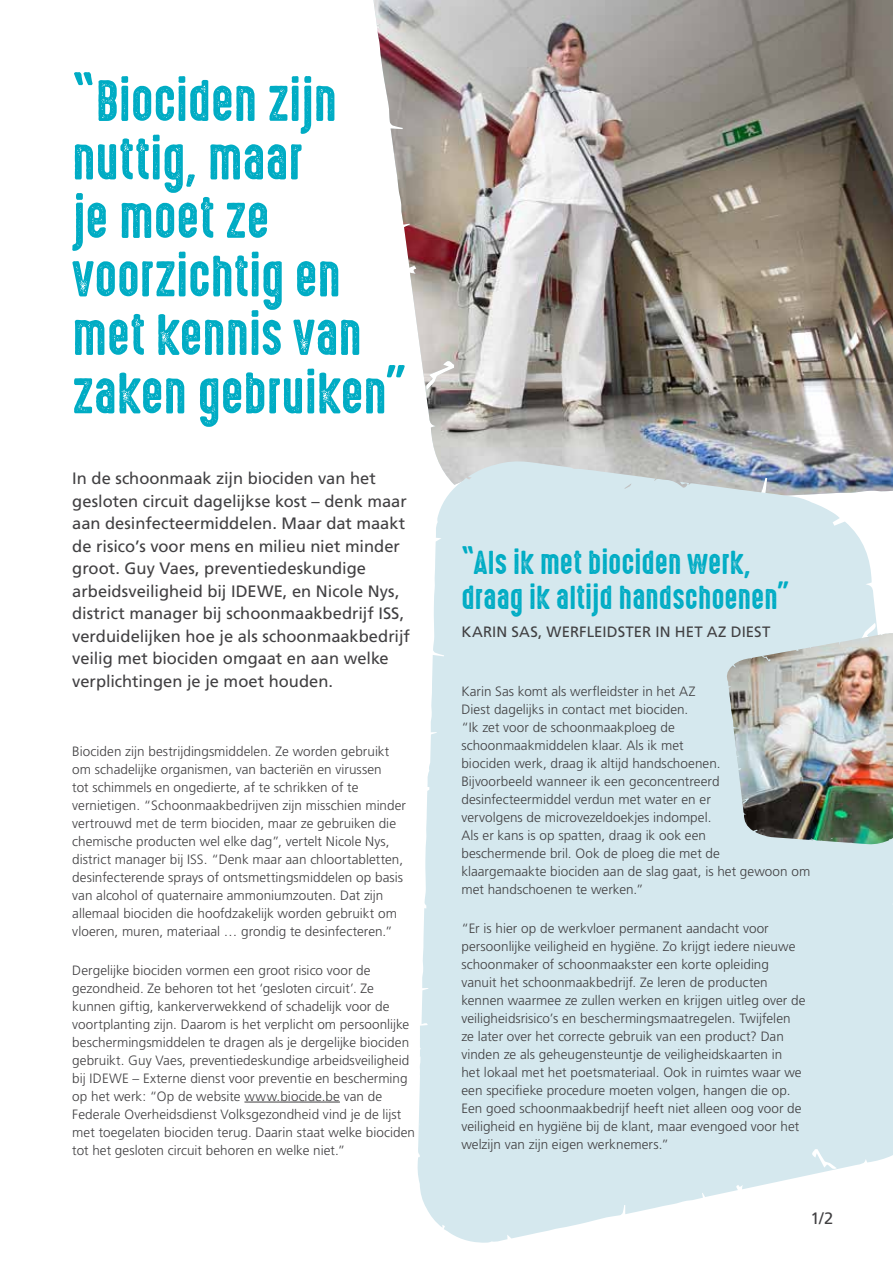
<style>
.page{position:relative;width:893px;height:1263px;background:#fff}
.page>*{position:absolute;margin:0;border:0;box-sizing:border-box;transform-origin:0 0}
.t1{font:52.5px/58.5px "High Voltage Rough";letter-spacing:-.005em;color:#00acc4}
.t2{font:30px/34.5px "High Voltage Rough";color:#00acc4}
.t3{font:16.5px/22.5px "Frutiger LT Std";color:#414042}
.t4{font:15px "Frutiger LT Std";letter-spacing:.005em;color:#414042}
.t5{font:300 13.5px/18px "Frutiger LT Std";letter-spacing:.005em;color:#414042}
</style>
<div class="page">
<hr style="left:244px;top:1102px;width:96px;height:1px;background:#414042">
<img style="left:373px;top:0;width:520px;height:461px">
<svg style="left:417px;top:461px;width:476px;height:782px;background:#d7e8ee"></svg>
<div style="left:697px;top:625px;width:196px;height:243px;background:#d5e8ee"></div>
<img style="left:726px;top:633px;width:163px;height:209px">
<h1 class="t1" style="left:72px;top:74px;width:341px">“Biociden zijn nuttig, maar<br>je moet ze voorzichtig en met kennis van zaken gebruiken”</h1>
<p class="t3" style="left:72px;top:467px;width:339px">In de schoonmaak zijn biociden van het gesloten circuit dagelijkse kost – denk maar aan desinfecteermiddelen. Maar dat maakt de risico’s voor mens en milieu niet minder groot. Guy Vaes, preventiedeskundige arbeidsveiligheid bij IDEWE, en Nicole Nys, district manager bij schoonmaakbedrijf ISS, verduidelijken hoe je als schoonmaakbedrijf veilig met biociden omgaat en aan welke verplichtingen je je moet houden.</p>
<p class="t5" style="left:72px;top:742px;width:335px">Biociden zijn bestrijdingsmiddelen. Ze worden gebruikt om schadelijke organismen, van bacteriën en virussen<br>tot schimmels en ongedierte, af te schrikken of te vernietigen. “Schoonmaakbedrijven zijn misschien minder vertrouwd met de term biociden, maar ze gebruiken die chemische producten wel elke dag”, vertelt Nicole Nys, district manager bij ISS. “Denk maar aan chloortabletten, desinfecterende sprays of ontsmettingsmiddelen op basis van alcohol of quaternaire ammoniumzouten. Dat zijn allemaal biociden die hoofdzakelijk worden gebruikt om vloeren, muren, materiaal … grondig te desinfecteren.”</p>
<p class="t5" style="left:72px;top:961px;width:344px">Dergelijke biociden vormen een groot risico voor de gezondheid. Ze behoren tot het ‘gesloten circuit’. Ze kunnen giftig, kankerverwekkend of schadelijk voor de voortplanting zijn. Daarom is het verplicht om persoonlijke beschermingsmiddelen te dragen als je dergelijke biociden gebruikt. Guy Vaes, preventiedeskundige arbeidsveiligheid bij IDEWE – Externe dienst voor preventie en bescherming op het werk: “Op de website www.biocide.be van de Federale Overheidsdienst Volksgezondheid vind je de lijst met toegelaten biociden terug. Daarin staat welke biociden tot het gesloten circuit behoren en welke niet.”</p>
<h2 class="t2" style="left:461px;top:547px;width:332px">“Als ik met biociden werk, draag ik altijd handschoenen”</h2>
<p class="t4" style="left:461px;top:623px;width:310px">KARIN SAS, WERFLEIDSTER IN HET AZ DIEST</p>
<p class="t5" style="left:461px;top:683px;width:350px">Karin Sas komt als werfleidster in het AZ<br>Diest dagelijks in contact met biociden.<br>“Ik zet voor de schoonmaakploeg de<br>schoonmaakmiddelen klaar. Als ik met<br>biociden werk, draag ik altijd handschoenen.<br>Bijvoorbeeld wanneer ik een geconcentreerd desinfecteermiddel verdun met water en er<br>vervolgens de microvezeldoekjes indompel.<br>Als er kans is op spatten, draag ik ook een<br>beschermende bril. Ook de ploeg die met de<br>klaargemaakte biociden aan de slag gaat, is het gewoon om met handschoenen te werken.”</p>
<p class="t5" style="left:461px;top:920px;width:346px">“Er is hier op de werkvloer permanent aandacht voor persoonlijke veiligheid en hygiëne. Zo krijgt iedere nieuwe schoonmaker of schoonmaakster een korte opleiding vanuit het schoonmaakbedrijf. Ze leren de producten kennen waarmee ze zullen werken en krijgen uitleg over de veiligheidsrisico’s en beschermingsmaatregelen. Twijfelen ze later over het correcte gebruik van een product? Dan vinden ze als geheugensteuntje de veiligheidskaarten in<br>het lokaal met het poetsmateriaal. Ook in ruimtes waar we een specifieke procedure moeten volgen, hangen die op.<br>Een goed schoonmaakbedrijf heeft niet alleen oog voor de veiligheid en hygiëne bij de klant, maar evengoed voor het welzijn van zijn eigen werknemers.”</p>
<p class="t3" style="left:810px;top:1207px;width:24px">1/2</p>
</div>
